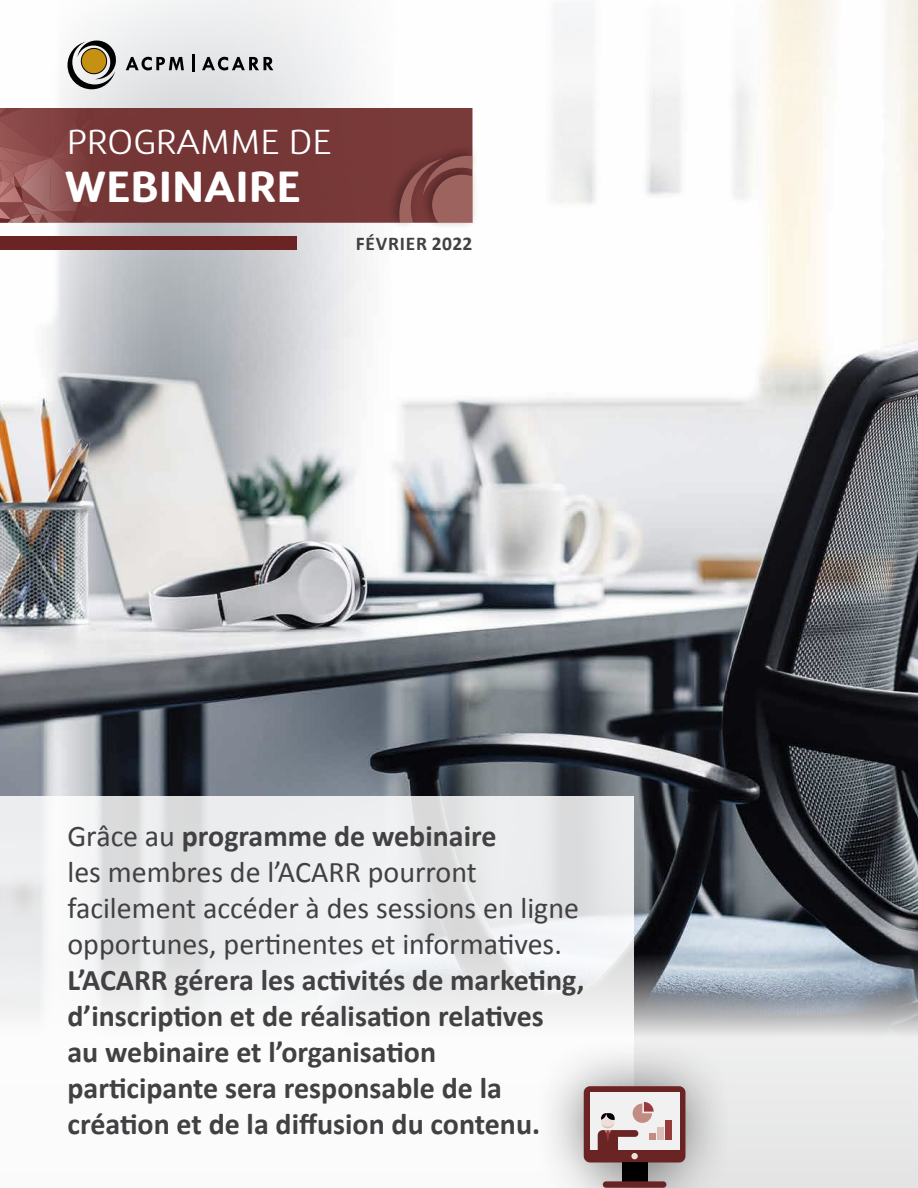
<style>
.page{position:relative;width:918px;height:1188px;background:#e9e9ea}
.page>*{position:absolute;margin:0;border:0;box-sizing:border-box;transform-origin:0 0}
.t1{font:700 43.5px "D Sari";letter-spacing:.03em;color:#fff}
.t2{font:300 34.5px "D Sari";letter-spacing:.03em;color:#fff}
.t3{font:700 30px/36px "Calibri";color:#414042}
.t4{font:30px/36px "Calibri";color:#414042}
.t5{font:700 19.5px "Calibri";letter-spacing:.04em;color:#414042}
.s1{font-weight:700}
</style>
<div class="page">
<img style="left:0;top:0;width:918px;height:1032px">
<svg style="left:68px;top:40px;width:49px;height:49px"></svg>
<div style="left:81px;top:48px;width:26px;height:26px;background:#c69113;border-radius:50%"></div>
<div style="left:81px;top:48px;width:26px;height:26px;border:1px solid #000;border-radius:50%"></div>
<svg style="left:126px;top:57px;width:58px;height:13px"></svg>
<svg style="left:192px;top:55px;width:2px;height:17px"></svg>
<svg style="left:202px;top:57px;width:71px;height:13px"></svg>
<div style="left:0;top:236px;width:297px;height:14px;background:#6b2424"></div>
<div style="left:0;top:108px;width:472px;height:115px;background:#763636"></div>
<svg style="left:0;top:108px;width:101px;height:115px"></svg>
<div style="left:386px;top:144px;width:93px;height:87px;background:#000;opacity:.7"></div>
<svg style="left:399px;top:153px;width:73px;height:70px"></svg>
<svg style="left:0;top:796px;width:634px;height:392px;fill:#f2f3f5"></svg>
<div style="left:534px;top:1036px;width:202px;height:152px;background:#000;opacity:.5"></div>
<div style="left:584px;top:1086px;width:101px;height:77px;background:#6b2424;border-radius:6px"></div>
<div style="left:590px;top:1093px;width:89px;height:57px;background:#f1f1f2"></div>
<div style="left:622px;top:1163px;width:25px;height:19px;background:#000"></div>
<div style="left:603px;top:1181px;width:63px;height:7px;background:#6b2424;border-radius:3px"></div>
<div style="left:657px;top:1127px;width:6px;height:13px;background:#dbbeb7"></div>
<svg style="left:598px;top:1102px;width:57px;height:58px"></svg>
<div style="left:665px;top:1121px;width:6px;height:19px;background:#983a3c"></div>
<svg style="left:603px;top:1187px;width:63px;height:1px"></svg>
<p class="t2" style="left:67px;top:121px;width:265px">PROGRAMME DE</p>
<h1 class="t1" style="left:65px;top:159px;width:236px">WEBINAIRE</h1>
<p class="t5" style="left:356px;top:231px;width:118px">FÉVRIER 2022</p>
<p class="t4" style="left:68px;top:818px;width:513px">Grâce au <span class="s1">programme de webinaire<br></span>les membres de l’ACARR pourront facilement accéder à des sessions en ligne opportunes, pertinentes et informatives.</p>
<p class="t3" style="left:68px;top:962px;width:519px">L’ACARR gérera les activités de marketing, d’inscription et de réalisation relatives<br>au webinaire et l’organisation participante sera responsable de la création et de la diffusion du contenu.</p>
</div>
